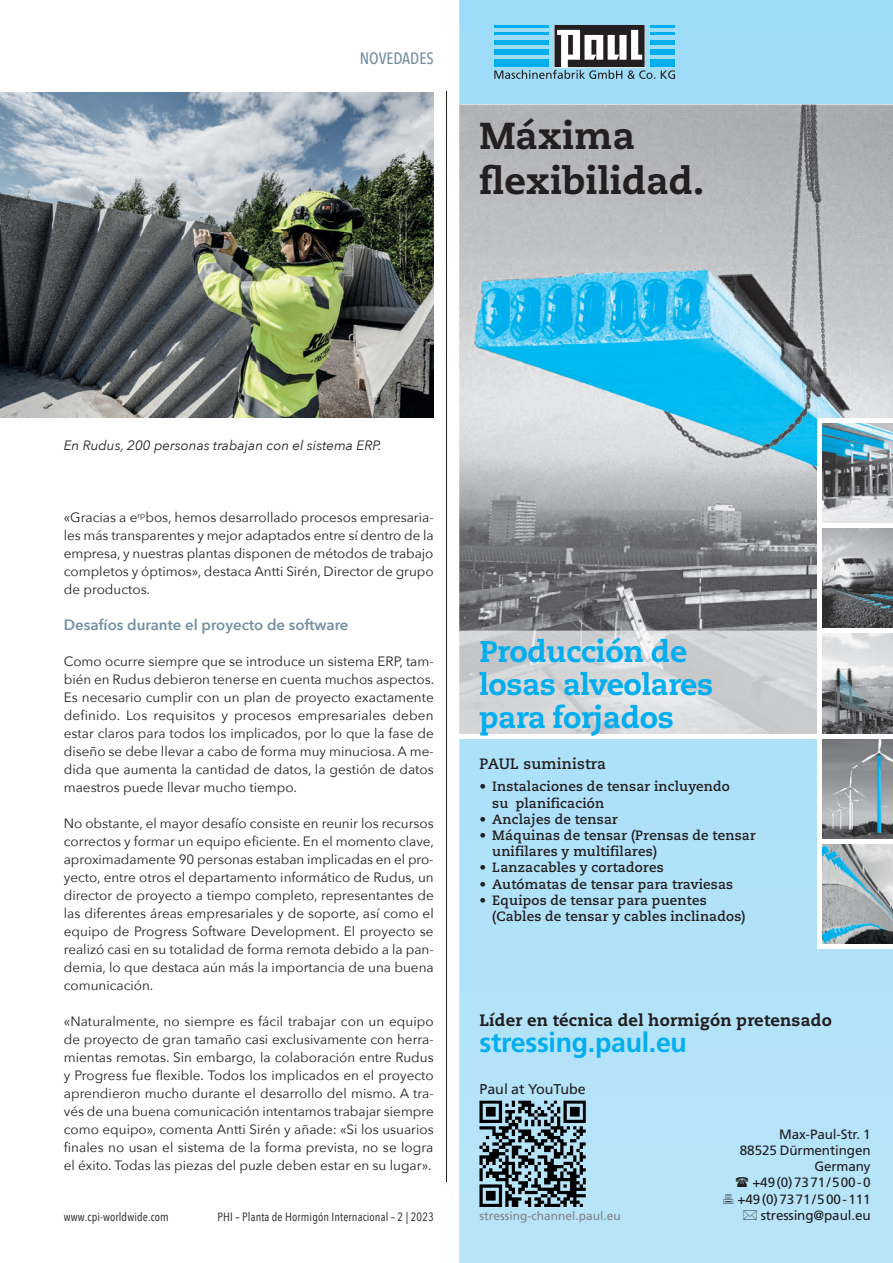
<style>
.page{position:relative;width:893px;height:1263px;background:#fff}
.page>*{position:absolute;margin:0;border:0;box-sizing:border-box;transform-origin:0 0}
.t1{font:800 37.5px/45px "Caecilia";color:#231f20}
.t2{font:800 30px/33px "Caecilia";letter-spacing:-.01em;color:#00aeef}
.t3{font:700 27.6px "Frutiger";letter-spacing:-.01em;color:#00aeef}
.t4{font:800 16.5px "Caecilia";letter-spacing:.015em;color:#231f20}
.t5{font:500 16.5px "Avenir Next Condensed";color:#73909f}
.t6{font:600 15px "Avenir Next";color:#73909f}
.t7{font:700 15px "Caecilia";letter-spacing:.015em;color:#231f20}
.t8{font:14.25px "Frutiger";color:#231f20}
.t9{font:13.5px/18px "Avenir Next";color:#231f20;text-align:justify}
.t10{font:700 13.5px/16.2px "Caecilia";letter-spacing:.015em;color:#231f20}
.t11{font:13.5px/16.2px "Frutiger";letter-spacing:-.01em;color:#231f20;text-align:right}
.t12{font:italic 13.5px "Avenir Next";color:#231f20}
.t13{font:12px "Avenir Next Condensed";letter-spacing:.01em;color:#231f20}
.t14{font:12px "Frutiger";color:#808285}
</style>
<div class="page">
<hr style="left:446px;top:91px;width:1px;height:1091px;background:#231f20">
<img style="left:0;top:93px;width:434px;height:325px">
<svg style="left:459px;top:0;width:434px;height:1263px;background:#afe1f8"></svg>
<img style="left:459px;top:105px;width:434px;height:526px">
<img style="left:822px;top:423px;width:71px;height:100px">
<svg style="left:822px;top:633px;width:71px;height:101px;background:#a6a9ac"></svg>
<svg style="left:822px;top:528px;width:71px;height:101px;background:#86888b"></svg>
<svg style="left:822px;top:738px;width:71px;height:101px;background:#8d9599"></svg>
<svg style="left:822px;top:843px;width:71px;height:101px;background:#99acb1"></svg>
<img style="left:459px;top:631px;width:358px;height:103px">
<div style="left:817px;top:944px;width:76px;height:5px;background:#fff"></div>
<hr style="left:820px;top:839px;width:73px;height:4px;background:#fff">
<hr style="left:459px;top:734px;width:434px;height:4px;background:#fff">
<hr style="left:820px;top:629px;width:73px;height:4px;background:#fff">
<div style="left:820px;top:523px;width:73px;height:5px;background:#fff"></div>
<div style="left:817px;top:418px;width:76px;height:5px;background:#fff"></div>
<div style="left:817px;top:418px;width:5px;height:531px;background:#fff"></div>
<svg style="left:479px;top:1101px;width:107px;height:106px;background:#5b737d"></svg>
<svg style="left:494px;top:25px;width:181px;height:54px;background:#6ba3bb"></svg>
<svg style="left:736px;top:1177px;width:12px;height:10px"></svg>
<svg style="left:724px;top:1194px;width:10px;height:9px"></svg>
<svg style="left:744px;top:1210px;width:13px;height:10px"></svg>
<p class="t5" style="left:360px;top:48px;width:75px">NOVEDADES</p>
<h1 class="t1" style="left:479px;top:114px;width:226px">Máxima flexibilidad.</h1>
<p class="t12" style="left:64px;top:437px;width:320px">En Rudus, 200 personas trabajan con el sistema ERP.</p>
<p class="t9" style="left:64px;top:509px;width:372px">«Gracias a e<sup>rp</sup>bos, hemos desarrollado procesos empresaria&shy;les más transparentes y mejor adaptados entre sí dentro de la empresa, y nuestras plantas disponen de métodos de trabajo completos y óptimos», destaca Antti Sirén, Director de grupo de productos.</p>
<p class="t6" style="left:64px;top:615px;width:286px">Desafíos durante el proyecto de software</p>
<p class="t9" style="left:64px;top:653px;width:372px">Como ocurre siempre que se introduce un sistema ERP, tam&shy;bién en Rudus debieron tenerse en cuenta muchos aspectos.<br>Es necesario cumplir con un plan de proyecto exactamente definido. Los requisitos y procesos empresariales deben estar claros para todos los implicados, por lo que la fase de diseño se debe llevar a cabo de forma muy minuciosa. A me&shy;dida que aumenta la cantidad de datos, la gestión de datos maestros puede llevar mucho tiempo.</p>
<p class="t9" style="left:64px;top:815px;width:372px">No obstante, el mayor desafío consiste en reunir los recursos correctos y formar un equipo eficiente. En el momento clave, aproximadamente 90 personas estaban implicadas en el pro&shy;yecto, entre otros el departamento informático de Rudus, un director de proyecto a tiempo completo, representantes de las diferentes áreas empresariales y de soporte, así como el equipo de Progress Software Development. El proyecto se realizó casi en su totalidad de forma remota debido a la pan&shy;demia, lo que destaca aún más la importancia de una buena comunicación.</p>
<p class="t9" style="left:64px;top:1013px;width:372px">«Naturalmente, no siempre es fácil trabajar con un equipo de proyecto de gran tamaño casi exclusivamente con herra&shy;mientas remotas. Sin embargo, la colaboración entre Rudus y Progress fue flexible. Todos los implicados en el proyecto aprendieron mucho durante el desarrollo del mismo. A tra&shy;vés de una buena comunicación intentamos trabajar siempre como equipo», comenta Antti Sirén y añade: «Si los usuarios finales no usan el sistema de la forma prevista, no se logra el éxito. Todas las piezas del puzle deben estar en su lugar».</p>
<p class="t13" style="left:64px;top:1209px;width:107px">www.cpi-worldwide.com</p>
<p class="t13" style="left:218px;top:1209px;width:218px">PHI – Planta de Hormigón Internacional – 2 | 2023</p>
<h2 class="t2" style="left:479px;top:635px;width:235px">Producción de losas alveolares para forjados</h2>
<p class="t7" style="left:479px;top:755px;width:128px">PAUL suministra</p>
<p class="t10" style="left:492px;top:779px;width:239px;text-indent:-13px">• Instalaciones de tensar incluyendo su planificación</p>
<p class="t10" style="left:479px;top:811px;width:140px">• Anclajes de tensar</p>
<p class="t10" style="left:492px;top:827px;width:265px;text-indent:-13px">• Máquinas de tensar (Prensas de tensar unifilares y multifilares)</p>
<p class="t10" style="left:479px;top:860px;width:186px">• Lanzacables y cortadores</p>
<p class="t10" style="left:479px;top:876px;width:255px">• Autómatas de tensar para traviesas</p>
<p class="t10" style="left:492px;top:892px;width:255px;text-indent:-13px">• Equipos de tensar para puentes (Cables de tensar y cables inclinados)</p>
<p class="t4" style="left:479px;top:1010px;width:354px">Líder en técnica del hormigón pretensado</p>
<h3 class="t3" style="left:479px;top:1026px;width:209px">stressing.paul.eu</h3>
<p class="t8" style="left:479px;top:1080px;width:108px">Paul at YouTube</p>
<p class="t14" style="left:479px;top:1208px;width:143px">stressing-channel.paul.eu</p>
<p class="t11" style="left:738px;top:1126px;width:135px">Max-Paul-Str. 1<br>88525 Dürmentingen<br>Germany +49(0)7371/500-0 +49(0)7371/500-111 stressing@paul.eu</p>
</div>
